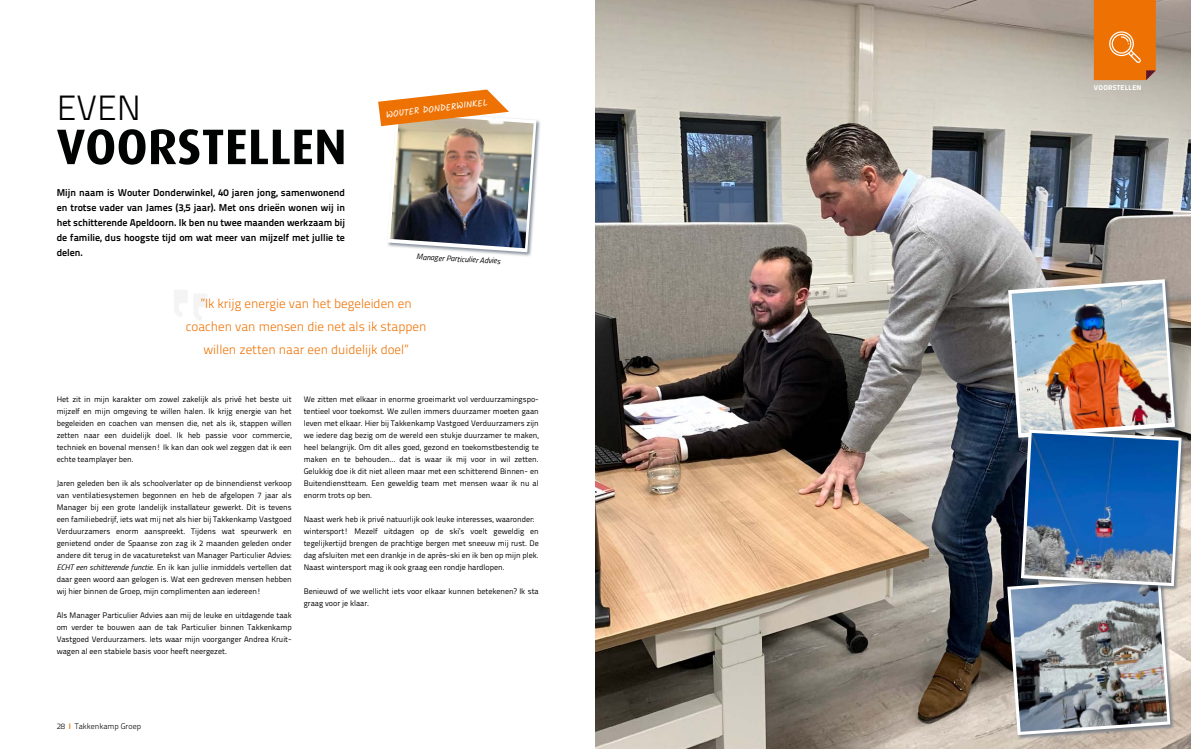
<style>
.page{position:relative;width:1191px;height:749px;background:#fff}
.page>*{position:absolute;margin:0;border:0;box-sizing:border-box;transform-origin:0 0}
.t1{font:700 50px "Dax";color:#010202}
.t2{font:300 35px "Titillium Text 22 L";color:#010202}
.t3{font:300 13px/23px "Titillium Text 22 L";color:#ee7203;text-align:center}
.t4{font:700 10px/15px "Titillium Text 22 L";color:#000;text-align:justify}
.t5{font:9px "Kalam";color:#fff}
.t6{font:8px/12px "Titillium Text 22 L";color:#000;text-align:justify}
.t7{font:italic 8px "Titillium";color:#000}
.t8{font:300 8px "Titillium Text 22 L";color:#000}
.t9{font:800 7px "Titillium Text 22 L";letter-spacing:.05em;color:#fff}
.s1{font-family:"Titillium";font-style:italic}
.s2{font-weight:700;color:#ee7203}
</style>
<div class="page">
<img style="left:595px;top:0;width:596px;height:748px">
<svg style="left:174px;top:290px;width:33px;height:30px"></svg>
<div style="left:1006px;top:575px;width:169px;height:164px;background:#616e7d;opacity:.75"></div>
<div style="left:1019px;top:428px;width:167px;height:163px;background:#616e7d;opacity:.75"></div>
<img style="left:1007px;top:279px;width:174px;height:455px">
<img style="left:1024px;top:433px;width:154px;height:149px">
<div style="left:386px;top:110px;width:155px;height:147px;background:#616e7d;opacity:.75"></div>
<img style="left:378px;top:89px;width:158px;height:163px">
<svg style="left:1093px;top:0;width:62px;height:80px;background:#eb7811"></svg>
<h2 class="t2" style="left:57px;top:82px;width:86px">EVEN</h2>
<h1 class="t1" style="left:57px;top:119px;width:291px">VOORSTELLEN</h1>
<p class="t4" style="left:57px;top:184px;width:290px">Mijn naam is Wouter Donderwinkel, 40 jaren jong, samenwonend en trotse vader van James (3,5 jaar). Met ons drieën wonen wij in het schitterende Apeldoorn. Ik ben nu twee maanden werkzaam bij de familie, dus hoogste tijd om wat meer van mijzelf met jullie te delen.</p>
<p class="t5" style="left:385px;top:109px;width:104px;rotate:-7deg">WOUTER DONDERWINKEL</p>
<p class="t7" style="left:416px;top:251px;width:86px;rotate:3deg">Manager Particulier Advies</p>
<h3 class="t3" style="left:186px;top:291px;width:242px">”Ik krijg energie van het begeleiden en coachen van mensen die net als ik stappen willen zetten naar een duidelijk doel”</h3>
<p class="t6" style="left:57px;top:393px;width:236px">Het zit in mijn karakter om zowel zakelijk als privé het beste uit mijzelf en mijn omgeving te willen halen. Ik krijg energie van het begeleiden en coachen van mensen die, net als ik, stappen willen zetten naar een duidelijk doel. Ik heb passie voor commercie, techniek en bovenal mensen! Ik kan dan ook wel zeggen dat ik een echte teamplayer ben.</p>
<p class="t6" style="left:57px;top:477px;width:236px">Jaren geleden ben ik als schoolverlater op de binnendienst verkoop van ventilatiesystemen begonnen en heb de afgelopen 7 jaar als Manager bij een grote landelijk installateur gewerkt. Dit is tevens een familiebedrijf, iets wat mij net als hier bij Takkenkamp Vastgoed Verduurzamers enorm aanspreekt. Tijdens wat speurwerk en genietend onder de Spaanse zon zag ik 2 maanden geleden onder andere dit terug in de vacaturetekst van Manager Particulier Advies:<br><span class="s1">ECHT een schitterende functie</span>. En ik kan jullie inmiddels vertellen dat daar geen woord aan gelogen is. Wat een gedreven mensen hebben wij hier binnen de Groep, mijn complimenten aan iedereen!</p>
<p class="t6" style="left:57px;top:609px;width:236px">Als Manager Particulier Advies aan mij de leuke en uitdagende taak om verder te bouwen aan de tak Particulier binnen Takkenkamp Vastgoed Verduurzamers. Iets waar mijn voorganger Andrea Kruit&shy;wagen al een stabiele basis voor heeft neergezet.</p>
<p class="t6" style="left:304px;top:393px;width:236px">We zitten met elkaar in enorme groeimarkt vol verduurzamingspo&shy;tentieel voor toekomst. We zullen immers duurzamer moeten gaan leven met elkaar. Hier bij Takkenkamp Vastgoed Verduurzamers zijn we iedere dag bezig om de wereld een stukje duurzamer te maken, heel belangrijk. Om dit alles goed, gezond en toekomstbestendig te maken en te behouden… dat is waar ik mij voor in wil zetten.<br>Gelukkig doe ik dit niet alleen maar met een schitterend Binnen- en Buitendienstteam. Een geweldig team met mensen waar ik nu al enorm trots op ben.</p>
<p class="t6" style="left:304px;top:513px;width:236px;text-align:left">Naast werk heb ik privé natuurlijk ook leuke interesses, waaronder: wintersport! Mezelf uitdagen op de ski’s voelt geweldig en tegelijkertijd brengen de prachtige bergen met sneeuw mij rust. De dag afsluiten met een drankje in de après-ski en ik ben op mijn plek.<br>Naast wintersport mag ik ook graag een rondje hardlopen.</p>
<p class="t6" style="left:304px;top:585px;width:236px">Benieuwd of we wellicht iets voor elkaar kunnen betekenen? Ik sta graag voor je klaar.</p>
<p class="t8" style="left:57px;top:720px;width:86px">28 <span class="s2">I</span> Takkenkamp Groep</p>
<p class="t9" style="left:1093px;top:82px;width:49px">VOORSTELLEN</p>
</div>
